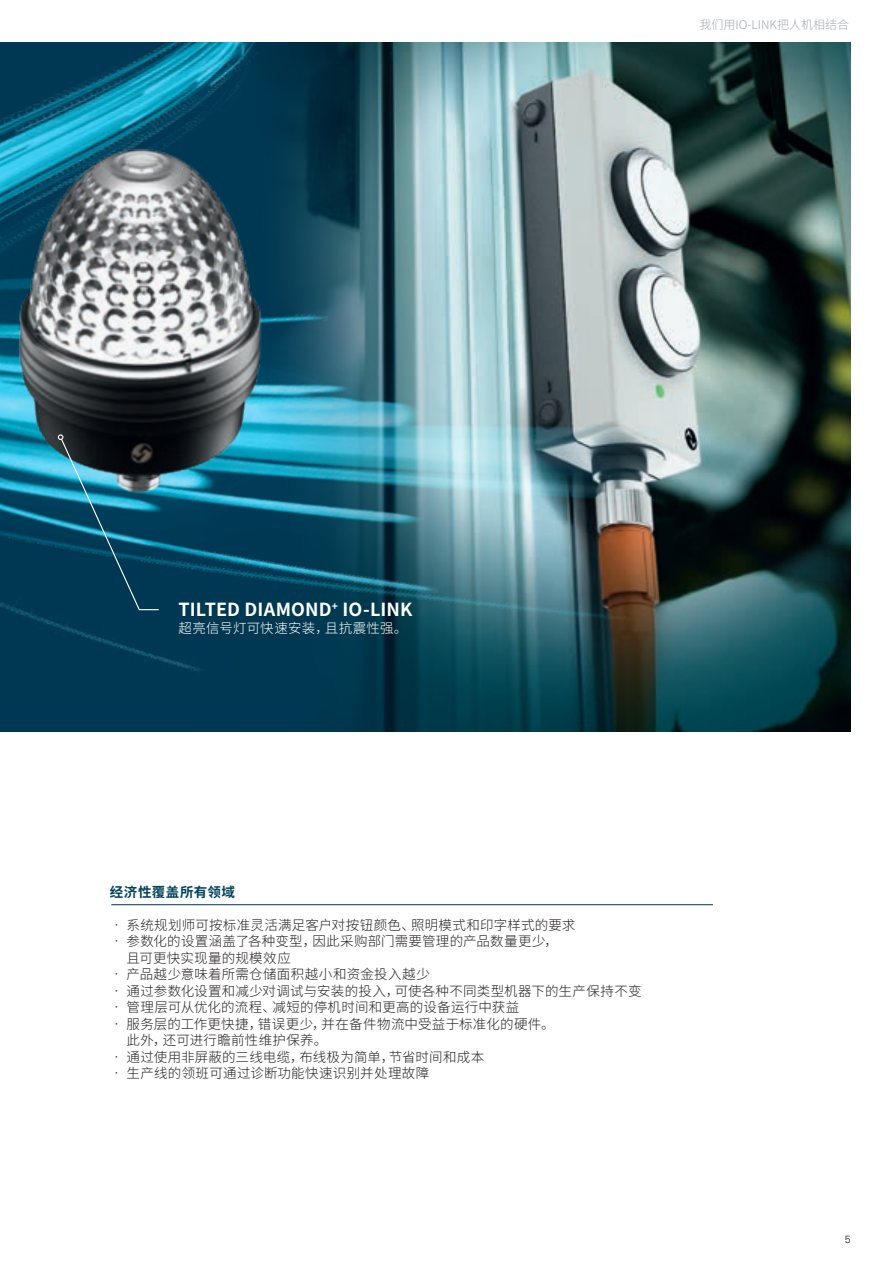
<style>
.page{position:relative;width:893px;height:1263px;background:#fff}
.page>*{position:absolute;margin:0;border:0;box-sizing:border-box;transform-origin:0 0}
.Fließtext{font:700 18px "Noto Sans CJ Ksc";letter-spacing:.005em;color:#fff}
.Fließtext-2{font:300 13.5px/16.5px "Noto Sans CJ Ksc";letter-spacing:.02em;color:#231f20}
.Fließtext-3{font:300 13.5px "Noto Sans CJ Ksc";letter-spacing:.02em;color:#fff}
.Fließtext-4{font:700 13.5px "Noto Sans CJ Ksc";letter-spacing:.035em;color:#00425b}
.Seitenheader_oben{font:300 12px "Noto Sans CJ Ksc";color:#a4a9ae}
.t1{font:300 10.5px "Univers LT Std";color:#231f20}
.s1{color:#003853}
</style>
<div class="page">
<img style="left:309px;top:43px;width:541px;height:689px">
<img style="left:0;top:588px;width:309px;height:318px">
<img style="left:0;top:42px;width:417px;height:546px">
<svg style="left:58px;top:434px;width:102px;height:177px;background:#144c62"></svg>
<hr style="left:111px;top:904px;width:602px;height:1px;background:#003853">
<p class="Seitenheader_oben" style="left:699px;top:18px;width:151px">我们用IO-LINK把人机相结合</p>
<p class="Fließtext" style="left:179px;top:600px;width:235px">TILTED DIAMOND<sup>+</sup> IO-LINK</p>
<p class="Fließtext-3" style="left:179px;top:620px;width:230px">超亮信号灯可快速安装，且抗震性强。</p>
<p class="Fließtext-4" style="left:110px;top:884px;width:126px">经济性覆盖所有领域</p>
<p class="Fließtext-2" style="left:110px;top:917px;width:467px"><span class="s1">•</span> 系统规划师可按标准灵活满足客户对按钮颜色、照明模式和印字样式的要求</p>
<p class="Fließtext-2" style="left:127px;top:933px;width:433px;text-indent:-17px"><span class="s1">•</span> 参数化的设置涵盖了各种变型，因此采购部门需要管理的产品数量更少，且可更快实现量的规模效应</p>
<p class="Fließtext-2" style="left:110px;top:966px;width:321px"><span class="s1">•</span> 产品越少意味着所需仓储面积越小和资金投入越少</p>
<p class="Fließtext-2" style="left:110px;top:983px;width:533px"><span class="s1">•</span> 通过参数化设置和减少对调试与安装的投入，可使各种不同类型机器下的生产保持不变</p>
<p class="Fließtext-2" style="left:110px;top:999px;width:411px"><span class="s1">•</span> 管理层可从优化的流程、减短的停机时间和更高的设备运行中获益</p>
<p class="Fließtext-2" style="left:127px;top:1016px;width:430px;text-indent:-17px"><span class="s1">•</span> 服务层的工作更快捷，错误更少，并在备件物流中受益于标准化的硬件。此外，还可进行瞻前性维护保养。</p>
<p class="Fließtext-2" style="left:110px;top:1049px;width:376px"><span class="s1">•</span> 通过使用非屏蔽的三线电缆，布线极为简单，节省时间和成本</p>
<p class="Fließtext-2" style="left:110px;top:1065px;width:321px"><span class="s1">•</span> 生产线的领班可通过诊断功能快速识别并处理故障</p>
<p class="t1" style="left:845px;top:1233px;width:7px">5</p>
</div>
